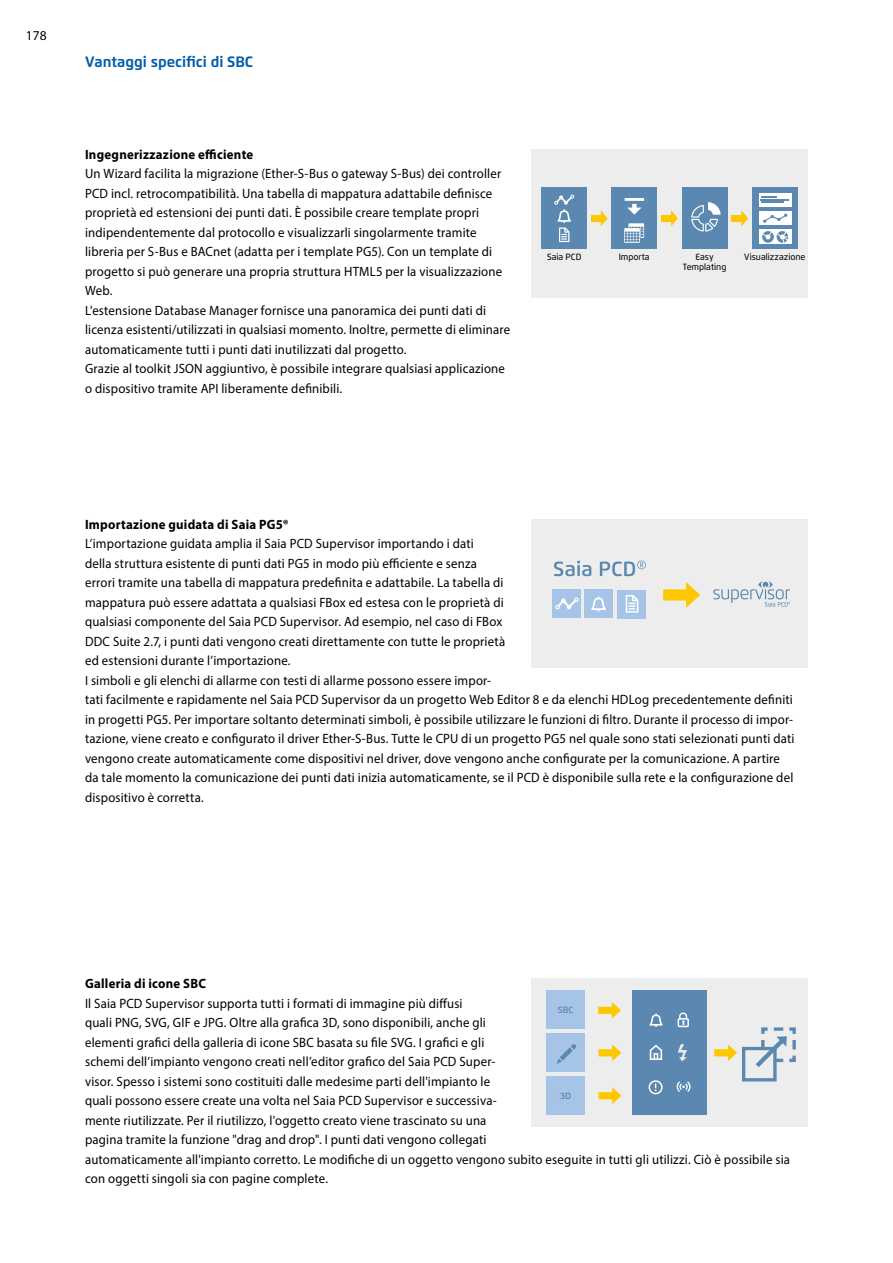
<style>
.page{position:relative;width:893px;height:1263px;background:#fff}
.page>*{position:absolute;margin:0;border:0;box-sizing:border-box;transform-origin:0 0}
.Headline_Flexo_bold{font:700 15px "Flexo";color:#005da9}
.Grundtext__regular_9{font:13.5px/19.5px "Myriad Pro";letter-spacing:.015em;color:#000;scale:.95 1}
.Grundtext__bold__9_1{font:700 13.5px "Myriad Pro";letter-spacing:.02em;color:#000;scale:.95 1}
.Grundtext__regular_9-2{font:13.5px "Myriad Pro";letter-spacing:.015em;color:#000}
.Grundschrift_-_SubHe{font:500 9px/10.5px "Flexo";color:#000;text-align:center;scale:.95 1}
.lauftext{font:600 9px "Flexo";color:#5a88b1}
</style>
<div class="page">
<div style="left:531px;top:978px;width:277px;height:149px;background:#ededed"></div>
<div style="left:632px;top:990px;width:75px;height:125px;background:#5a88b1"></div>
<div style="left:547px;top:990px;width:38px;height:39px;background:#a6c4e8"></div>
<svg style="left:598px;top:1002px;width:23px;height:16px"></svg>
<svg style="left:598px;top:1044px;width:23px;height:17px"></svg>
<svg style="left:598px;top:1087px;width:23px;height:17px"></svg>
<svg style="left:714px;top:1044px;width:23px;height:17px"></svg>
<div style="left:742px;top:1047px;width:35px;height:34px;background:#ededed;border:3px solid #5a88b1"></div>
<svg style="left:756px;top:1027px;width:40px;height:40px"></svg>
<svg style="left:679px;top:1012px;width:8px;height:12px"></svg>
<div style="left:678px;top:1018px;width:11px;height:9px;border:2px solid #fff"></div>
<svg style="left:649px;top:1013px;width:14px;height:14px"></svg>
<div style="left:547px;top:1033px;width:38px;height:39px;background:#a6c4e8"></div>
<div style="left:547px;top:1076px;width:38px;height:39px;background:#a6c4e8"></div>
<svg style="left:678px;top:1044px;width:9px;height:17px"></svg>
<svg style="left:650px;top:1044px;width:12px;height:16px"></svg>
<svg style="left:649px;top:1080px;width:14px;height:14px"></svg>
<svg style="left:556px;top:1044px;width:20px;height:20px"></svg>
<svg style="left:677px;top:1082px;width:14px;height:10px"></svg>
<div style="left:531px;top:519px;width:277px;height:149px;background:#ededed"></div>
<svg style="left:663px;top:582px;width:37px;height:26px"></svg>
<div style="left:552px;top:590px;width:29px;height:28px;background:#a6c4e8"></div>
<div style="left:584px;top:590px;width:29px;height:28px;background:#a6c4e8"></div>
<div style="left:618px;top:590px;width:28px;height:28px;background:#a6c4e8"></div>
<svg style="left:591px;top:596px;width:15px;height:15px"></svg>
<svg style="left:626px;top:595px;width:12px;height:18px"></svg>
<svg style="left:554px;top:561px;width:92px;height:15px"></svg>
<svg style="left:555px;top:597px;width:24px;height:12px"></svg>
<svg style="left:713px;top:581px;width:77px;height:26px"></svg>
<div style="left:531px;top:149px;width:277px;height:149px;background:#ededed"></div>
<div style="left:611px;top:187px;width:46px;height:62px;background:#5a88b1"></div>
<div style="left:752px;top:187px;width:46px;height:62px;background:#5a88b1"></div>
<svg style="left:601px;top:210px;width:7px;height:16px"></svg>
<div style="left:591px;top:215px;width:10px;height:7px;background:#fec800"></div>
<svg style="left:671px;top:210px;width:7px;height:16px"></svg>
<div style="left:661px;top:215px;width:11px;height:7px;background:#fec800"></div>
<svg style="left:741px;top:210px;width:7px;height:16px"></svg>
<div style="left:731px;top:215px;width:11px;height:7px;background:#fec800"></div>
<div style="left:541px;top:187px;width:46px;height:62px;background:#5a88b1"></div>
<div style="left:682px;top:187px;width:46px;height:62px;background:#5a88b1"></div>
<svg style="left:625px;top:198px;width:19px;height:17px"></svg>
<svg style="left:554px;top:195px;width:20px;height:47px"></svg>
<svg style="left:624px;top:223px;width:20px;height:20px"></svg>
<svg style="left:691px;top:202px;width:30px;height:30px"></svg>
<div style="left:759px;top:193px;width:32px;height:13px;background:#fff"></div>
<svg style="left:761px;top:196px;width:28px;height:7px"></svg>
<div style="left:759px;top:211px;width:32px;height:14px;background:#fff"></div>
<svg style="left:763px;top:213px;width:24px;height:10px"></svg>
<div style="left:759px;top:229px;width:32px;height:15px;background:#fff"></div>
<svg style="left:762px;top:231px;width:26px;height:12px"></svg>
<p class="Grundtext__regular_9-2" style="left:26px;top:27px;width:22px">178</p>
<p class="Headline_Flexo_bold" style="left:85px;top:53px;width:170px">Vantaggi specifici di SBC</p>
<p class="Grundtext__bold__9_1" style="left:85px;top:146px;width:179px">Ingegnerizzazione efficiente</p>
<p class="Grundtext__regular_9" style="left:85px;top:164px;width:441px">Un Wizard facilita la migrazione (Ether-S-Bus o gateway S-Bus) dei controller PCD incl. retrocompatibilità. Una tabella di mappatura adattabile definisce proprietà ed estensioni dei punti dati. È possibile creare template propri indipendentemente dal protocollo e visualizzarli singolarmente tramite libreria per S-Bus e BACnet (adatta per i template PG5). Con un template di progetto si può generare una propria struttura HTML5 per la visualizzazione Web.</p>
<p class="Grundtext__regular_9" style="left:85px;top:300px;width:449px">L'estensione Database Manager fornisce una panoramica dei punti dati di licenza esistenti/utilizzati in qualsiasi momento. Inoltre, permette di eliminare automaticamente tutti i punti dati inutilizzati dal progetto.</p>
<p class="Grundtext__regular_9" style="left:85px;top:359px;width:444px">Grazie al toolkit JSON aggiuntivo, è possibile integrare qualsiasi applicazione o dispositivo tramite API liberamente definibili.</p>
<p class="Grundschrift_-_SubHe" style="left:547px;top:251px;width:38px">Saia PCD</p>
<p class="Grundschrift_-_SubHe" style="left:683px;top:251px;width:47px">Easy<br>Templating</p>
<p class="Grundschrift_-_SubHe" style="left:619px;top:251px;width:34px">Importa</p>
<p class="Grundschrift_-_SubHe" style="left:744px;top:251px;width:66px">Visualizzazione</p>
<p class="Grundtext__bold__9_1" style="left:85px;top:516px;width:216px">Importazione guidata di Saia PG5®</p>
<p class="Grundtext__regular_9" style="left:85px;top:534px;width:444px">L’importazione guidata amplia il Saia PCD Supervisor importando i dati<br>della struttura esistente di punti dati PG5 in modo più efficiente e senza errori tramite una tabella di mappatura predefinita e adattabile. La tabella di mappatura può essere adattata a qualsiasi FBox ed estesa con le proprietà di qualsiasi componente del Saia PCD Supervisor. Ad esempio, nel caso di FBox DDC Suite 2.7, i punti dati vengono creati direttamente con tutte le proprietà ed estensioni durante l’importazione.</p>
<p class="Grundtext__regular_9" style="left:85px;top:670px;width:748px">I simboli e gli elenchi di allarme con testi di allarme possono essere impor-<br>tati facilmente e rapidamente nel Saia PCD Supervisor da un progetto Web Editor 8 e da elenchi HDLog precedentemente definiti in progetti PG5. Per importare soltanto determinati simboli, è possibile utilizzare le funzioni di filtro. Durante il processo di impor&shy;tazione, viene creato e configurato il driver Ether-S-Bus. Tutte le CPU di un progetto PG5 nel quale sono stati selezionati punti dati vengono create automaticamente come dispositivi nel driver, dove vengono anche configurate per la comunicazione. A partire da tale momento la comunicazione dei punti dati inizia automaticamente, se il PCD è disponibile sulla rete e la configurazione del dispositivo è corretta.</p>
<p class="Grundtext__bold__9_1" style="left:85px;top:975px;width:129px">Galleria di icone SBC</p>
<p class="Grundtext__regular_9" style="left:85px;top:993px;width:744px">Il Saia PCD Supervisor supporta tutti i formati di immagine più diffusi<br>quali PNG, SVG, GIF e JPG. Oltre alla grafica 3D, sono disponibili, anche gli<br>elementi grafici della galleria di icone SBC basata su file SVG. I grafici e gli<br>schemi dell’impianto vengono creati nell’editor grafico del Saia PCD Super-<br>visor. Spesso i sistemi sono costituiti dalle medesime parti dell'impianto le<br>quali possono essere create una volta nel Saia PCD Supervisor e successiva-<br>mente riutilizzate. Per il riutilizzo, l'oggetto creato viene trascinato su una<br>pagina tramite la funzione "drag and drop". I punti dati vengono collegati<br>automaticamente all'impianto corretto. Le modifiche di un oggetto vengono subito eseguite in tutti gli utilizzi. Ciò è possibile sia con oggetti singoli sia con pagine complete.</p>
<p class="lauftext" style="left:558px;top:1004px;width:17px">SBC</p>
<p class="lauftext" style="left:560px;top:1090px;width:13px">3D</p>
</div>
